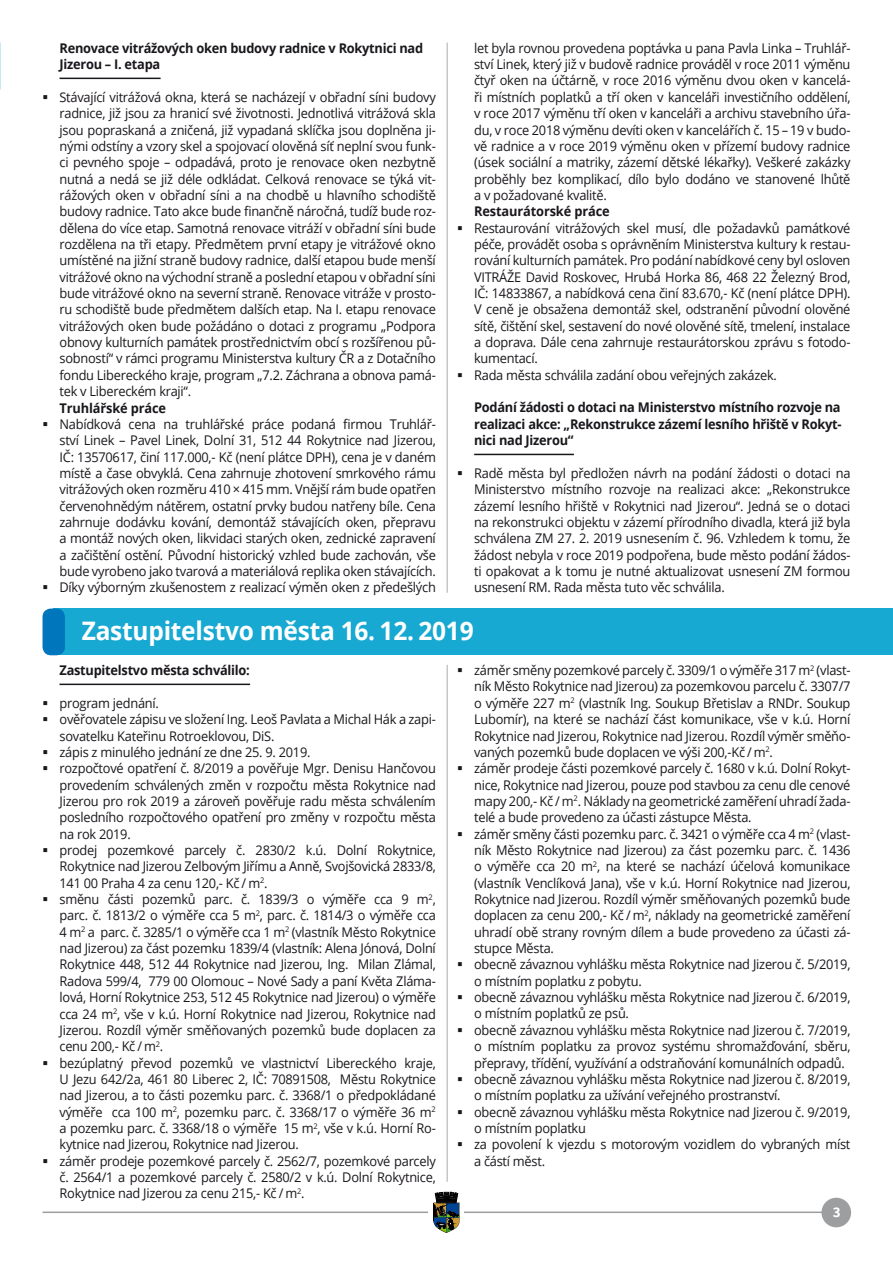
<style>
.page{position:relative;width:893px;height:1263px;background:#fff}
.page>*{position:absolute;margin:0;border:0;box-sizing:border-box;transform-origin:0 0}
.Nadpis_H1{font:700 25.5px "Open Sans";letter-spacing:-.01em;color:#fff;scale:.96 1}
.t1{font:700 15px "Source Sans Pro";color:#fff}
.t2{font:13.35px/16.4px "Open Sans";letter-spacing:-.02em;color:#1a171c;text-align:justify;scale:.96 1}
.Nadpis_H8{font:700 13.35px/16.4px "Open Sans";letter-spacing:-.02em;color:#1a171c;scale:.96 1}
.AAA_Odsazený{font:700 13.35px "Open Sans";letter-spacing:-.01em;color:#1a171c;scale:.96 1}
</style>
<div class="page">
<hr style="left:43px;top:1211px;width:807px;height:2px;background:#9d9ea0">
<div style="left:429px;top:1192px;width:35px;height:42px;background:#fff"></div>
<svg style="left:433px;top:1192px;width:27px;height:41px"></svg>
<div style="left:821px;top:1198px;width:30px;height:29px;background:#9d9ea0;border-radius:50%"></div>
<hr style="left:60px;top:78px;width:101px;height:1px;background:#1a171c">
<hr style="left:474px;top:454px;width:100px;height:1px;background:#1a171c">
<div style="left:54px;top:608px;width:839px;height:47px;background:#18a9d3"></div>
<div style="left:43px;top:608px;width:22px;height:47px;background:#0076bd;border-radius:9px"></div>
<hr style="left:60px;top:684px;width:190px;height:1px;background:#1a171c">
<hr style="left:446px;top:43px;width:2px;height:550px;background:#c6c7c9">
<hr style="left:446px;top:665px;width:2px;height:517px;background:#c6c7c9">
<p class="Nadpis_H8" style="left:60px;top:39px;width:380px">Renovace vitrážových oken budovy radnice v Rokytnici nad<br>Jizerou – I. etapa</p>
<p class="t2" style="left:60px;top:88px;width:394px">Stávající vitrážová okna, která se nacházejí v obřadní síni budovy radnice, již jsou za hranicí své životnosti. Jednotlivá vitrážová skla jsou popraskaná a zničená, již vypadaná sklíčka jsou doplněna ji&shy;nými odstíny a vzory skel a spojovací olověná síť neplní svou funk&shy;ci pevného spoje – odpadává, proto je renovace oken nezbytně nutná a nedá se již déle odkládat. Celková renovace se týká vit&shy;rážových oken v obřadní síni a na chodbě u hlavního schodiště budovy radnice. Tato akce bude finančně náročná, tudíž bude roz&shy;dělena do více etap. Samotná renovace vitráží v obřadní síni bude rozdělena na tři etapy. Předmětem první etapy je vitrážové okno umístěné na jižní straně budovy radnice, další etapou bude menší vitrážové okno na východní straně a poslední etapou v obřadní síni bude vitrážové okno na severní straně. Renovace vitráže v prosto&shy;ru schodiště bude předmětem dalších etap. Na I. etapu renovace vitrážových oken bude požádáno o dotaci z programu „Podpora obnovy kulturních památek prostřednictvím obcí s rozšířenou pů&shy;sobností“ v rámci programu Ministerstva kultury ČR a z Dotačního fondu Libereckého kraje, program „7.2. Záchrana a obnova pamá&shy;tek v Libereckém kraji“.</p>
<p class="AAA_Odsazený" style="left:60px;top:398px;width:113px">Truhlářské práce</p>
<p class="t2" style="left:60px;top:415px;width:394px">Nabídková cena na truhlářské práce podaná firmou Truhlář&shy;ství Linek – Pavel Linek, Dolní 31, 512 44 Rokytnice nad Jizerou, IČ: 13570617, činí 117.000,- Kč (není plátce DPH), cena je v daném místě a čase obvyklá. Cena zahrnuje zhotovení smrkového rámu vitrážových oken rozměru 410 × 415 mm. Vnější rám bude opatřen červenohnědým nátěrem, ostatní prvky budou natřeny bíle. Cena zahrnuje dodávku kování, demontáž stávajících oken, přepravu a montáž nových oken, likvidaci starých oken, zednické zapravení a začištění ostění. Původní historický vzhled bude zachován, vše bude vyrobeno jako tvarová a materiálová replika oken stávajících.</p>
<p class="t2" style="left:60px;top:579px;width:394px">Díky výborným zkušenostem z realizací výměn oken z předešlých</p>
<p class="t2" style="left:474px;top:39px;width:394px">let byla rovnou provedena poptávka u pana Pavla Linka – Truhlář&shy;ství Linek, který již v budově radnice prováděl v roce 2011 výměnu čtyř oken na účtárně, v roce 2016 výměnu dvou oken v kancelá&shy;ři místních poplatků a tří oken v kanceláři investičního oddělení, v roce 2017 výměnu tří oken v kanceláři a archivu stavebního úřa&shy;du, v roce 2018 výměnu devíti oken v kancelářích č. 15 – 19 v budo&shy;vě radnice a v roce 2019 výměnu oken v přízemí budovy radnice (úsek sociální a matriky, zázemí dětské lékařky). Veškeré zakázky proběhly bez komplikací, dílo bylo dodáno ve stanovené lhůtě a v požadované kvalitě.</p>
<p class="AAA_Odsazený" style="left:474px;top:202px;width:143px">Restaurátorské práce</p>
<p class="t2" style="left:474px;top:219px;width:394px">Restaurování vitrážových skel musí, dle požadavků památkové péče, provádět osoba s oprávněním Ministerstva kultury k restau&shy;rování kulturních památek. Pro podání nabídkové ceny byl osloven VITRÁŽE David Roskovec, Hrubá Horka 86, 468 22 Železný Brod, IČ: 14833867, a nabídková cena činí 83.670,- Kč (není plátce DPH).<br>V ceně je obsažena demontáž skel, odstranění původní olověné sítě, čištění skel, sestavení do nové olověné sítě, tmelení, instalace a doprava. Dále cena zahrnuje restaurátorskou zprávu s fotodo&shy;kumentací.</p>
<p class="t2" style="left:474px;top:366px;width:317px">Rada města schválila zadání obou veřejných zakázek.</p>
<p class="Nadpis_H8" style="left:474px;top:399px;width:384px;text-align:justify">Podání žádosti o dotaci na Ministerstvo místního rozvoje na realizaci akce: „Rekonstrukce zázemí lesního hřiště v Rokyt&shy;nici nad Jizerou“</p>
<p class="t2" style="left:474px;top:464px;width:394px">Radě města byl předložen návrh na podání žádosti o dotaci na Ministerstvo místního rozvoje na realizaci akce: „Rekonstrukce zázemí lesního hřiště v Rokytnici nad Jizerou“. Jedná se o dotaci na rekonstrukci objektu v zázemí přírodního divadla, která již byla schválena ZM 27. 2. 2019 usnesením č. 96. Vzhledem k tomu, že žádost nebyla v roce 2019 podpořena, bude město podání žádos&shy;ti opakovat a k tomu je nutné aktualizovat usnesení ZM formou usnesení RM. Rada města tuto věc schválila.</p>
<p class="Nadpis_H1" style="left:82px;top:613px;width:410px">Zastupitelstvo města 16. 12. 2019</p>
<p class="Nadpis_H8" style="left:60px;top:662px;width:200px">Zastupitelstvo města schválilo:</p>
<p class="t2" style="left:60px;top:694px;width:105px">program jednání.</p>
<p class="t2" style="left:60px;top:711px;width:393px">ověřovatele zápisu ve složení Ing. Leoš Pavlata a Michal Hák a zapi&shy;sovatelku Kateřinu Rotroeklovou, DiS.</p>
<p class="t2" style="left:60px;top:743px;width:263px">zápis z minulého jednání ze dne 25. 9. 2019.</p>
<p class="t2" style="left:60px;top:760px;width:394px">rozpočtové opatření č. 8/2019 a pověřuje Mgr. Denisu Hančovou provedením schválených změn v rozpočtu města Rokytnice nad Jizerou pro rok 2019 a zároveň pověřuje radu města schválením posledního rozpočtového opatření pro změny v rozpočtu města na rok 2019.</p>
<p class="t2" style="left:60px;top:842px;width:394px">prodej pozemkové parcely č. 2830/2 k.ú. Dolní Rokytnice, Rokytnice nad Jizerou Zelbovým Jiřímu a Anně, Svojšovická 2833/8, 141 00 Praha 4 za cenu 120,- Kč / m<sup>2</sup>.</p>
<p class="t2" style="left:60px;top:891px;width:394px">směnu části pozemků parc. č. 1839/3 o výměře cca 9 m<sup>2</sup>, parc. č. 1813/2 o výměře cca 5 m<sup>2</sup>, parc. č. 1814/3 o výměře cca 4 m<sup>2</sup> a parc. č. 3285/1 o výměře cca 1 m<sup>2</sup> (vlastník Město Rokytnice nad Jizerou) za část pozemku 1839/4 (vlastník: Alena Jónová, Dolní Rokytnice 448, 512 44 Rokytnice nad Jizerou, Ing. Milan Zlámal, Radova 599/4, 779 00 Olomouc – Nové Sady a paní Květa Zláma&shy;lová, Horní Rokytnice 253, 512 45 Rokytnice nad Jizerou) o výměře cca 24 m<sup>2</sup>, vše v k.ú. Horní Rokytnice nad Jizerou, Rokytnice nad Jizerou. Rozdíl výměr směňovaných pozemků bude doplacen za cenu 200,- Kč / m<sup>2</sup>.</p>
<p class="t2" style="left:60px;top:1054px;width:394px">bezúplatný převod pozemků ve vlastnictví Libereckého kraje, U Jezu 642/2a, 461 80 Liberec 2, IČ: 70891508, Městu Rokytnice nad Jizerou, a to části pozemku parc. č. 3368/1 o předpokládané výměře cca 100 m<sup>2</sup>, pozemku parc. č. 3368/17 o výměře 36 m<sup>2 </sup>a pozemku parc. č. 3368/18 o výměře 15 m<sup>2</sup>, vše v k.ú. Horní Ro&shy;kytnice nad Jizerou, Rokytnice nad Jizerou.</p>
<p class="t2" style="left:60px;top:1152px;width:394px">záměr prodeje pozemkové parcely č. 2562/7, pozemkové parcely č. 2564/1 a pozemkové parcely č. 2580/2 v k.ú. Dolní Rokytnice, Rokytnice nad Jizerou za cenu 215,- Kč / m<sup>2</sup>.</p>
<p class="t2" style="left:474px;top:662px;width:394px">záměr směny pozemkové parcely č. 3309/1 o výměře 317 m<sup>2</sup> (vlast&shy;ník Město Rokytnice nad Jizerou) za pozemkovou parcelu č. 3307/7 o výměře 227 m<sup>2</sup> (vlastník Ing. Soukup Břetislav a RNDr. Soukup Lubomír), na které se nachází část komunikace, vše v k.ú. Horní Rokytnice nad Jizerou, Rokytnice nad Jizerou. Rozdíl výměr směňo&shy;vaných pozemků bude doplacen ve výši 200,-Kč / m<sup>2</sup>.</p>
<p class="t2" style="left:474px;top:760px;width:394px">záměr prodeje části pozemkové parcely č. 1680 v k.ú. Dolní Rokyt&shy;nice, Rokytnice nad Jizerou, pouze pod stavbou za cenu dle cenové mapy 200,- Kč / m<sup>2</sup>. Náklady na geometrické zaměření uhradí žada&shy;telé a bude provedeno za účasti zástupce Města.</p>
<p class="t2" style="left:474px;top:825px;width:394px">záměr směny části pozemku parc. č. 3421 o výměře cca 4 m<sup>2</sup> (vlast&shy;ník Město Rokytnice nad Jizerou) za část pozemku parc. č. 1436 o výměře cca 20 m<sup>2</sup>, na které se nachází účelová komunikace (vlastník Venclíková Jana), vše v k.ú. Horní Rokytnice nad Jizerou, Rokytnice nad Jizerou. Rozdíl výměr směňovaných pozemků bude doplacen za cenu 200,- Kč / m<sup>2</sup>, náklady na geometrické zaměření uhradí obě strany rovným dílem a bude provedeno za účasti zá&shy;stupce Města.</p>
<p class="t2" style="left:474px;top:956px;width:394px">obecně závaznou vyhlášku města Rokytnice nad Jizerou č. 5/2019, o místním poplatku z pobytu.</p>
<p class="t2" style="left:474px;top:989px;width:394px">obecně závaznou vyhlášku města Rokytnice nad Jizerou č. 6/2019, o místním poplatků ze psů.</p>
<p class="t2" style="left:474px;top:1021px;width:394px">obecně závaznou vyhlášku města Rokytnice nad Jizerou č. 7/2019, o místním poplatku za provoz systému shromažďování, sběru, přepravy, třídění, využívání a odstraňování komunálních odpadů.</p>
<p class="t2" style="left:474px;top:1070px;width:394px">obecně závaznou vyhlášku města Rokytnice nad Jizerou č. 8/2019, o místním poplatku za užívání veřejného prostranství.</p>
<p class="t2" style="left:474px;top:1103px;width:394px">obecně závaznou vyhlášku města Rokytnice nad Jizerou č. 9/2019, o místním poplatku</p>
<p class="t2" style="left:474px;top:1136px;width:394px">za povolení k vjezdu s motorovým vozidlem do vybraných míst a částí měst.</p>
<p class="t1" style="left:833px;top:1201px;width:9px">3</p>
</div>
